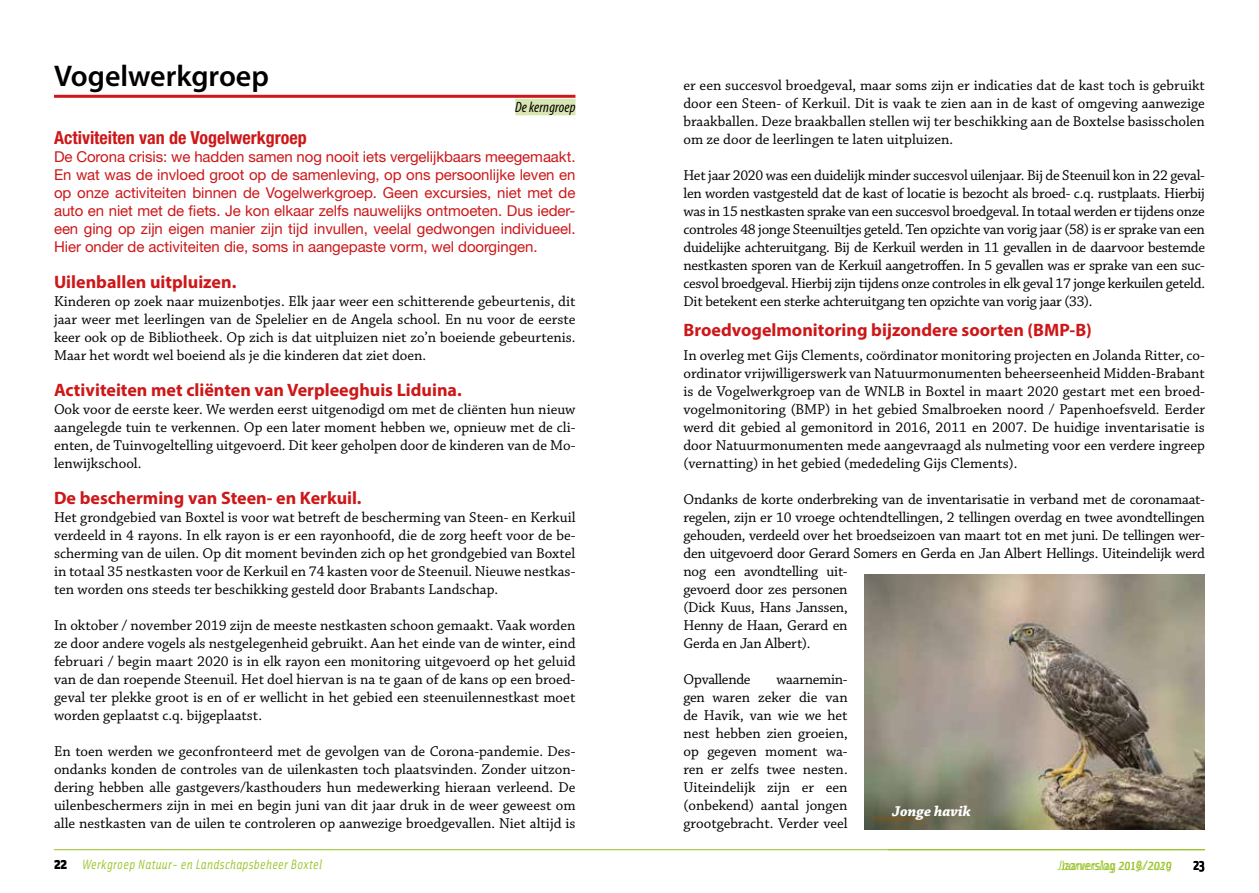
<style>
.page{position:relative;width:1259px;height:893px;background:#fff}
.page>*{position:absolute;margin:0;border:0;box-sizing:border-box;transform-origin:0 0}
.t1{font:600 30px "Myriad Pro";color:#000}
.t2{font:700 18px "Myriad Pro";color:#cd1719}
.t3{font:700 condensed 18px "Helvetica Neue LT Std";color:#cd1719}
.t4{font:15px/18px "Chaparral Pro";letter-spacing:-.01em;color:#000;text-align:justify}
.t5{font:15px/18px "Helvetica Neue LT Std";letter-spacing:-.005em;color:#cd1719;text-align:justify}
.t6{font:italic condensed 15px "Myriad Pro";letter-spacing:.01em;color:#000}
.t7{font:italic 700 15px "Chaparral Pro";color:#fff}
.t8{font:700 15px "Solex OT";color:#000}
.t9{font:italic 13.5px "Solex OT";letter-spacing:.02em;color:#95c11f}
.t10{font:13.5px "Solex OT";letter-spacing:.02em;color:#95c11f}
.s1{font-weight:900;font-style:normal;font-size:15px;color:#000}
</style>
<div class="page">
<hr style="left:54px;top:849px;width:1151px;height:1px;background:#95c11f">
<hr style="left:54px;top:95px;width:521px;height:3px;background:#cd1719">
<div style="left:515px;top:99px;width:60px;height:16px;background:#d9e6b1"></div>
<img style="left:864px;top:574px;width:341px;height:255px">
<h1 class="t1" style="left:54px;top:57px;width:216px">Vogelwerkgroep</h1>
<p class="t6" style="left:515px;top:98px;width:62px">De kerngroep</p>
<p class="t3" style="left:54px;top:127px;width:254px">Activiteiten van de Vogelwerkgroep</p>
<p class="t5" style="left:54px;top:147px;width:523px">De Corona crisis: we hadden samen nog nooit iets vergelijkbaars meegemaakt.<br>En wat was de invloed groot op de samenleving, op ons persoonlijke leven en op onze activiteiten binnen de Vogelwerkgroep. Geen excursies, niet met de auto en niet met de fiets. Je kon elkaar zelfs nauwelijks ontmoeten. Dus ieder&shy;een ging op zijn eigen manier zijn tijd invullen, veelal gedwongen individueel.<br>Hier onder de activiteiten die, soms in aangepaste vorm, wel doorgingen.</p>
<p class="t2" style="left:54px;top:270px;width:184px">Uilenballen uitpluizen.</p>
<p class="t4" style="left:54px;top:293px;width:523px">Kinderen op zoek naar muizenbotjes. Elk jaar weer een schitterende gebeurtenis, dit jaar weer met leerlingen van de Spelelier en de Angela school. En nu voor de eerste keer ook op de Bibliotheek. Op zich is dat uitpluizen niet zo’n boeiende gebeurtenis.<br>Maar het wordt wel boeiend als je die kinderen dat ziet doen.</p>
<p class="t2" style="left:54px;top:378px;width:409px">Activiteiten met cliënten van Verpleeghuis Liduina.</p>
<p class="t4" style="left:54px;top:401px;width:523px">Ook voor de eerste keer. We werden eerst uitgenodigd om met de cliënten hun nieuw aangelegde tuin te verkennen. Op een later moment hebben we, opnieuw met de cli&shy;ënten, de Tuinvogeltelling uitgevoerd. Dit keer geholpen door de kinderen van de Mo&shy;lenwijkschool.</p>
<p class="t2" style="left:54px;top:486px;width:309px">De bescherming van Steen- en Kerkuil.</p>
<p class="t4" style="left:54px;top:509px;width:523px">Het grondgebied van Boxtel is voor wat betreft de bescherming van Steen- en Kerkuil verdeeld in 4 rayons. In elk rayon is er een rayonhoofd, die de zorg heeft voor de be&shy;scherming van de uilen. Op dit moment bevinden zich op het grondgebied van Boxtel in totaal 35 nestkasten voor de Kerkuil en 74 kasten voor de Steenuil. Nieuwe nestkas&shy;ten worden ons steeds ter beschikking gesteld door Brabants Landschap.</p>
<p class="t4" style="left:54px;top:617px;width:523px">In oktober / november 2019 zijn de meeste nestkasten schoon gemaakt. Vaak worden ze door andere vogels als nestgelegenheid gebruikt. Aan het einde van de winter, eind februari / begin maart 2020 is in elk rayon een monitoring uitgevoerd op het geluid van de dan roepende Steenuil. Het doel hiervan is na te gaan of de kans op een broed&shy;geval ter plekke groot is en of er wellicht in het gebied een steenuilennestkast moet worden geplaatst c.q. bijgeplaatst.</p>
<p class="t4" style="left:54px;top:743px;width:523px">En toen werden we geconfronteerd met de gevolgen van de Corona-pandemie. Des&shy;ondanks konden de controles van de uilenkasten toch plaatsvinden. Zonder uitzon&shy;dering hebben alle gastgevers/kasthouders hun medewerking hieraan verleend. De uilenbeschermers zijn in mei en begin juni van dit jaar druk in de weer geweest om alle nestkasten van de uilen te controleren op aanwezige broedgevallen. Niet altijd is</p>
<p class="t4" style="left:683px;top:77px;width:523px">er een succesvol broedgeval, maar soms zijn er indicaties dat de kast toch is gebruikt door een Steen- of Kerkuil. Dit is vaak te zien aan in de kast of omgeving aanwezige braakballen. Deze braakballen stellen wij ter beschikking aan de Boxtelse basisscholen om ze door de leerlingen te laten uitpluizen.</p>
<p class="t4" style="left:683px;top:167px;width:523px">Het jaar 2020 was een duidelijk minder succesvol uilenjaar. Bij de Steenuil kon in 22 geval&shy;len worden vastgesteld dat de kast of locatie is bezocht als broed- c.q. rustplaats. Hierbij was in 15 nestkasten sprake van een succesvol broedgeval. In totaal werden er tijdens onze controles 48 jonge Steenuiltjes geteld. Ten opzichte van vorig jaar (58) is er sprake van een duidelijke achteruitgang. Bij de Kerkuil werden in 11 gevallen in de daarvoor bestemde nestkasten sporen van de Kerkuil aangetroffen. In 5 gevallen was er sprake van een suc&shy;cesvol broedgeval. Hierbij zijn tijdens onze controles in elk geval 17 jonge kerkuilen geteld.<br>Dit betekent een sterke achteruitgang ten opzichte van vorig jaar (33).</p>
<p class="t2" style="left:683px;top:318px;width:410px">Broedvogelmonitoring bijzondere soorten (BMP-B)</p>
<p class="t4" style="left:683px;top:347px;width:523px">In overleg met Gijs Clements, coördinator monitoring projecten en Jolanda Ritter, co&shy;ördinator vrijwilligerswerk van Natuurmonumenten beheerseenheid Midden-Brabant is de Vogelwerkgroep van de WNLB in Boxtel in maart 2020 gestart met een broed&shy;vogelmonitoring (BMP) in het gebied Smalbroeken noord / Papenhoefsveld. Eerder werd dit gebied al gemonitord in 2016, 2011 en 2007. De huidige inventarisatie is door Natuurmonumenten mede aangevraagd als nulmeting voor een verdere ingreep (vernatting) in het gebied (mededeling Gijs Clements).</p>
<p class="t4" style="left:683px;top:491px;width:523px;text-align:left">Ondanks de korte onderbreking van de inventarisatie in verband met de coronamaat&shy;regelen, zijn er 10 vroege ochtendtellingen, 2 tellingen overdag en twee avondtellingen gehouden, verdeeld over het broedseizoen van maart tot en met juni. De tellingen wer&shy;den uitgevoerd door Gerard Somers en Gerda en Jan Albert Hellings. Uiteindelijk werd nog een avondtelling uit-<br>gevoerd door zes personen<br>(Dick Kuus, Hans Janssen,<br>Henny de Haan, Gerard en<br>Gerda en Jan Albert).</p>
<p class="t4" style="left:683px;top:671px;width:69px">Opvallende</p>
<p class="t4" style="left:683px;top:671px;width:166px;text-indent:93px">waarnemin&shy;gen waren zeker die van de Havik, van wie we het nest hebben zien groeien, op gegeven moment wa&shy;ren er zelfs twee nesten.<br>Uiteindelijk zijn er een (onbekend) aantal jongen grootgebracht. Verder veel</p>
<p class="t7" style="left:892px;top:802px;width:80px">Jonge havik</p>
<p class="t9" style="left:54px;top:856px;width:270px"><span class="s1">22</span> Werkgroep Natuur- en Landschapsbeheer Boxtel</p>
<p class="t9" style="left:1058px;top:857px;width:18px">Jaa</p>
<p class="t9" style="left:1135px;top:857px;width:8px">9</p>
<p class="t9" style="left:1159px;top:857px;width:14px">20</p>
<p class="t10" style="left:1061px;top:857px;width:112px">Jaarverslag 2018/2019</p>
<p class="t8" style="left:1193px;top:855px;width:13px">23</p>
</div>
